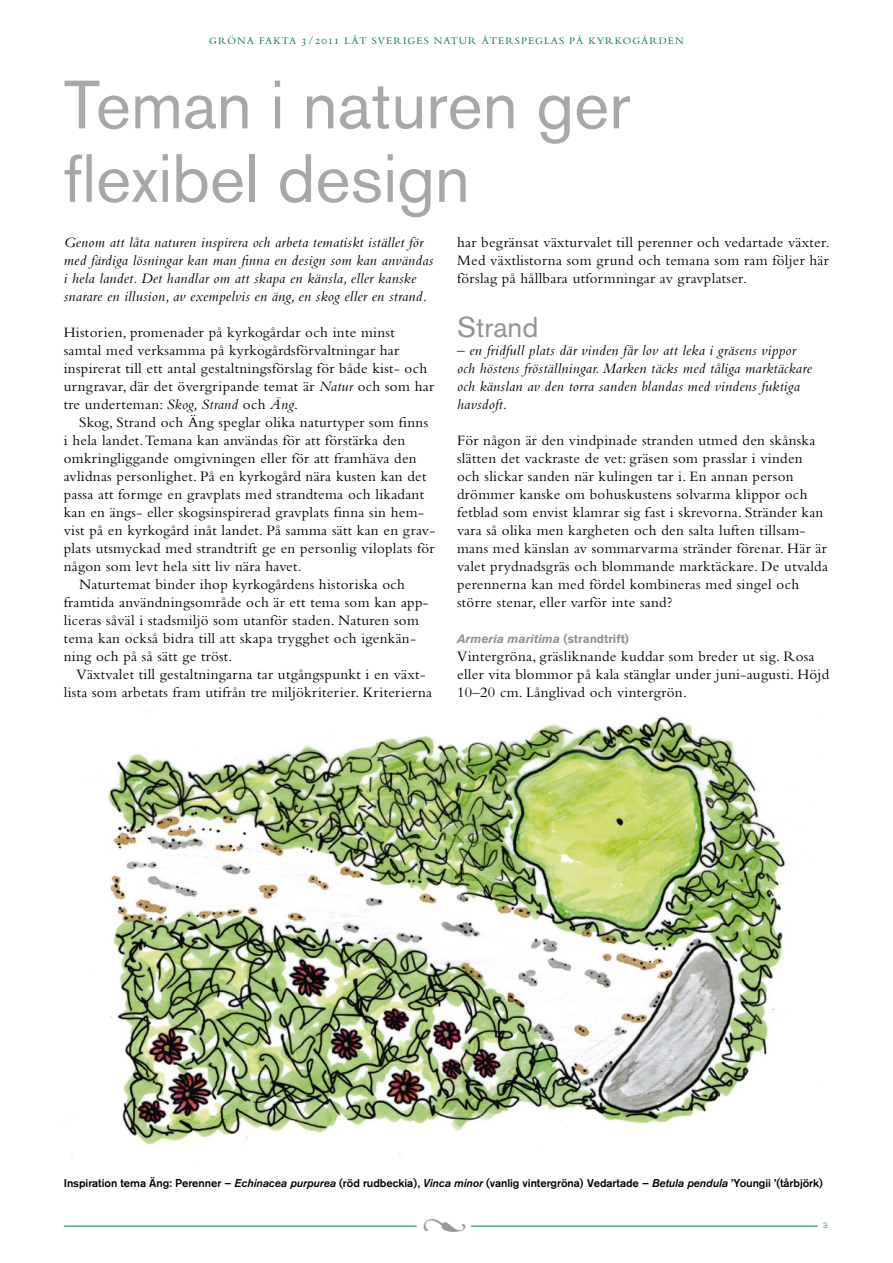
<style>
.page{position:relative;width:893px;height:1263px;background:#fff}
.page>*{position:absolute;margin:0;border:0;box-sizing:border-box;transform-origin:0 0}
.t1{font:67.5px/73.5px "Akzidenz Grotesk BQ";color:#a7a8aa}
.t2{font:28.5px "Akzidenz Grotesk BQ";color:#929395}
.t3{font:15px/18px "Bembo";letter-spacing:.02em;color:#000}
.t4{font:italic 15px/18px "Bembo";letter-spacing:.02em;color:#000}
.t5{font:italic 700 12px "Akzidenz Grotesk BQ";color:#929395}
.t6{font:500 11.25px "Akzidenz Grotesk BQ";letter-spacing:-.005em;color:#000}
.t7{font:10.5px "Bembo";letter-spacing:.1em;color:#007a45}
.t8{font:300 7.5px "Akzidenz Grotesk BQ";color:#007a45}
.s1{font-family:"Bembo SC";font-size:12px}
.s2{font-style:italic}
.s3{font-style:normal}
.s4{font-family:"Akzidenz Grotesk BQ Med";font-weight:400;font-style:italic}
</style>
<div class="page">
<hr style="left:64px;top:1226px;width:353px;height:1px;background:#007a45">
<hr style="left:471px;top:1226px;width:347px;height:1px;background:#007a45">
<img style="left:71px;top:716px;width:715px;height:440px">
<p class="t7" style="left:209px;top:35px;width:476px">GRÖNA FAKTA <span class="s1">3/2011</span> LÅT SVERIGES NATUR ÅTERSPEGLAS PÅ KYRKOGÅRDEN</p>
<h1 class="t1" style="left:64px;top:68px;width:568px">Teman i naturen ger flexibel design</h1>
<p class="t4" style="left:64px;top:233px;width:371px">Genom att låta naturen inspirera och arbeta tematiskt istället för med färdiga lösningar kan man finna en design som kan användas i hela landet. Det handlar om att skapa en känsla, eller kanske snarare en illusion, av exempelvis en äng, en skog eller en strand.</p>
<p class="t3" style="left:64px;top:323px;width:372px">Historien, promenader på kyrkogårdar och inte minst samtal med verksamma på kyrkogårdsförvaltningar har inspirerat till ett antal gestaltningsförslag för både kist- och urngravar, där det övergripande temat är <span class="s2">Natur</span> och som har tre underteman: <span class="s2">Skog, Strand</span> och <span class="s2">Äng</span>.</p>
<p class="t3" style="left:79px;top:413px;width:351px">Skog, Strand och Äng speglar olika naturtyper som finns</p>
<p class="t3" style="left:64px;top:431px;width:343px">i hela landet. Temana kan användas för att förstärka den</p>
<p class="t3" style="left:64px;top:449px;width:354px">omkringliggande omgivningen eller för att framhäva den</p>
<p class="t3" style="left:64px;top:467px;width:364px">avlidnas personlighet. På en kyrkogård nära kusten kan det</p>
<p class="t3" style="left:64px;top:485px;width:362px">passa att formge en gravplats med strandtema och likadant</p>
<p class="t3" style="left:64px;top:503px;width:362px">kan en ängs- eller skogsinspirerad gravplats finna sin hem-</p>
<p class="t3" style="left:64px;top:521px;width:373px">vist på en kyrkogård inåt landet. På samma sätt kan en grav-</p>
<p class="t3" style="left:64px;top:539px;width:372px">plats utsmyckad med strandtrift ge en personlig viloplats för</p>
<p class="t3" style="left:64px;top:557px;width:239px">någon som levt hela sitt liv nära havet.</p>
<p class="t3" style="left:79px;top:575px;width:327px">Naturtemat binder ihop kyrkogårdens historiska och</p>
<p class="t3" style="left:64px;top:593px;width:366px">framtida användningsområde och är ett tema som kan app-</p>
<p class="t3" style="left:64px;top:611px;width:357px">liceras såväl i stadsmiljö som utanför staden. Naturen som</p>
<p class="t3" style="left:64px;top:629px;width:354px">tema kan också bidra till att skapa trygghet och igenkän-</p>
<p class="t3" style="left:64px;top:647px;width:170px">ning och på så sätt ge tröst.</p>
<p class="t3" style="left:76px;top:665px;width:351px">Växtvalet till gestaltningarna tar utgångspunkt i en växt-</p>
<p class="t3" style="left:64px;top:683px;width:370px">lista som arbetats fram utifrån tre miljökriterier. Kriterierna</p>
<p class="t3" style="left:457px;top:233px;width:374px;text-align:justify">har begränsat växturvalet till perenner och vedartade växter.<br>Med växtlistorna som grund och temana som ram följer här förslag på hållbara utformningar av gravplatser.</p>
<h2 class="t2" style="left:457px;top:310px;width:83px">Strand</h2>
<p class="t4" style="left:457px;top:341px;width:356px">– en fridfull plats där vinden får lov att leka i gräsens vippor och höstens fröställningar. Marken täcks med tåliga marktäckare och känslan av den torra sanden blandas med vindens fuktiga havsdoft.</p>
<p class="t3" style="left:457px;top:431px;width:372px">För någon är den vindpinade stranden utmed den skånska slätten det vackraste de vet: gräsen som prasslar i vinden och slickar sanden när kulingen tar i. En annan person drömmer kanske om bohuskustens solvarma klippor och fetblad som envist klamrar sig fast i skrevorna. Stränder kan vara så olika men kargheten och den salta luften tillsam&shy;mans med känslan av sommarvarma stränder förenar. Här är valet prydnadsgräs och blommande marktäckare. De utvalda perennerna kan med fördel kombineras med singel och större stenar, eller varför inte sand?</p>
<p class="t5" style="left:457px;top:631px;width:173px">Armeria maritima <span class="s3">(strandtrift)</span></p>
<p class="t3" style="left:457px;top:647px;width:374px">Vintergröna, gräsliknande kuddar som breder ut sig. Rosa eller vita blommor på kala stänglar under juni-augusti. Höjd<br>10–20 cm. Långlivad och vintergrön.</p>
<p class="t6" style="left:64px;top:1176px;width:761px">Inspiration tema Äng: Perenner – <span class="s4">Echinacea purpurea</span> (röd rudbeckia), <span class="s4">Vinca minor</span> (vanlig vintergröna) Vedartade – <span class="s4">Betula pendula</span> ’Youngii ’(tårbjörk)</p>
<p class="t8" style="left:823px;top:1221px;width:6px">3</p>
</div>
